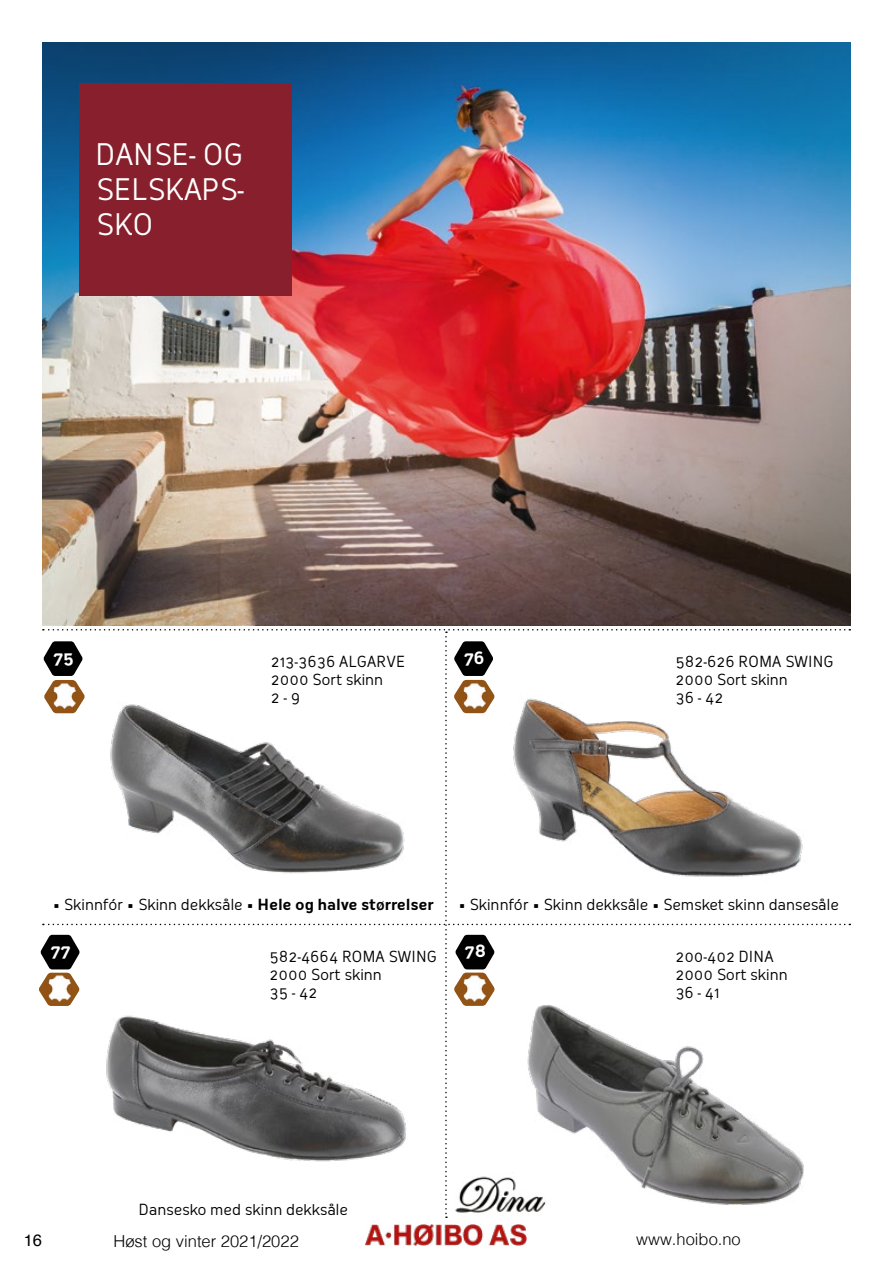
<style>
.page{position:relative;width:893px;height:1263px;background:#fff}
.page>*{position:absolute;margin:0;border:0;box-sizing:border-box;transform-origin:0 0}
.t1{font:29.1px/35px "Oceania";color:#fff;text-align:justify}
.t2{font:300 16.5px "Helvetica";color:#000}
.t3{font:700 16.5px "Oceania";color:#fff}
.t4{font:16.5px "Helvetica";color:#000}
.t5{font:15px/18px "Oceania";color:#000}
.s1{font-weight:700}
</style>
<div class="page">
<img style="left:365px;top:1224px;width:162px;height:22px">
<svg style="left:39px;top:629px;width:811px;height:589px"></svg>
<img style="left:460px;top:975px;width:28px;height:27px">
<img style="left:453px;top:1173px;width:46px;height:45px">
<img style="left:92px;top:694px;width:324px;height:194px">
<img style="left:87px;top:1010px;width:337px;height:172px">
<img style="left:500px;top:684px;width:315px;height:197px">
<img style="left:499px;top:987px;width:351px;height:231px">
<img style="left:43px;top:42px;width:807px;height:583px">
<div style="left:80px;top:83px;width:212px;height:213px;background:#87202c"></div>
<h1 class="t1" style="left:96px;top:137px;width:150px">DANSE- OG SELSKAPS-SKO</h1>
<p class="t3" style="left:53px;top:648px;width:22px">75</p>
<p class="t5" style="left:271px;top:653px;width:136px">213-3636 ALGARVE</p>
<p class="t3" style="left:464px;top:648px;width:22px">76</p>
<p class="t5" style="left:271px;top:671px;width:114px">2000 Sort skinn<br>2 - 9</p>
<p class="t5" style="left:675px;top:652px;width:160px">582-626 ROMA SWING<br>2000 Sort skinn<br>36 - 42</p>
<p class="t5" style="left:53px;top:896px;width:383px">• Skinnfór • Skinn dekksåle • <span class="s1">Hele og halve størrelser</span></p>
<p class="t5" style="left:458px;top:896px;width:382px">• Skinnfór • Skinn dekksåle • Semsket skinn dansesåle</p>
<p class="t3" style="left:50px;top:941px;width:22px">77</p>
<p class="t3" style="left:465px;top:941px;width:23px">78</p>
<p class="t5" style="left:269px;top:947px;width:169px">582-4664 ROMA SWING<br>2000 Sort skinn<br>35 - 42</p>
<p class="t5" style="left:139px;top:1200px;width:211px">Dansesko med skinn dekksåle</p>
<p class="t5" style="left:675px;top:947px;width:114px">200-402 DINA<br>2000 Sort skinn<br>36 - 41</p>
<p class="t4" style="left:24px;top:1227px;width:20px">16</p>
<p class="t2" style="left:114px;top:1227px;width:187px">Høst og vinter 2021/2022</p>
<p class="t2" style="left:636px;top:1225px;width:106px">www.hoibo.no</p>
</div>
